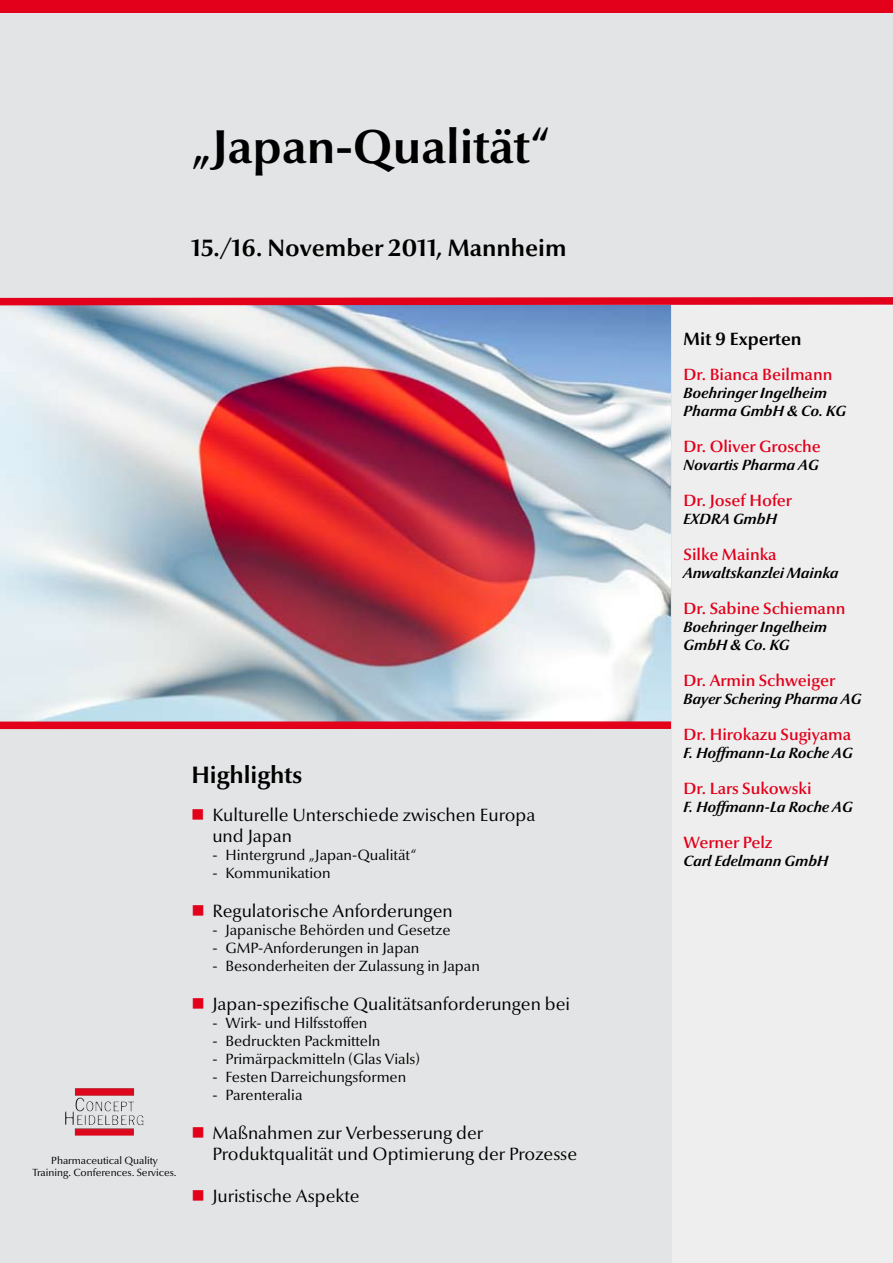
<style>
.page{position:relative;width:893px;height:1263px;background:#fff}
.page>*{position:absolute;margin:0;border:0;box-sizing:border-box;transform-origin:0 0}
.t1{font:700 48px "Optima Nova LT";color:#000}
.t2{font:700 24px "Optima Nova LT";color:#000}
.t3{font:18px/21px "Optima Nova LT";color:#000}
.t4{font:700 18px "Optima Nova LT";color:#000}
.t5{font:600 16.5px "Optima Nova LT";color:#e2001a}
.t6{font:15px "Optima Nova LT";color:#000}
.t7{font:italic 700 15px/18px "Optima Nova LT";color:#000}
.t8{font:10.5px/12.6px "Optima Nova LT";color:#000;text-align:center}
</style>
<div class="page">
<div style="left:1px;top:14px;width:892px;height:1249px;background:#e3e4e5"></div>
<img style="left:0;top:309px;width:670px;height:412px">
<svg style="left:0;top:293px;width:893px;height:16px"></svg>
<div style="left:0;top:721px;width:671px;height:8px;background:#e2001a"></div>
<div style="left:672px;top:305px;width:221px;height:958px;background:#eeeeef"></div>
<div style="left:0;top:0;width:893px;height:13px;background:#e2001a"></div>
<img style="left:75px;top:1088px;width:59px;height:22px">
<h1 class="t1" style="left:191px;top:119px;width:360px">„Japan-Qualität“</h1>
<h2 class="t2" style="left:191px;top:234px;width:377px">15./16. November 2011, Mannheim</h2>
<p class="t8" style="left:33px;top:1154px;width:146px">Pharmaceutical Quality<br>Training. Conferences. Services.</p>
<h2 class="t2" style="left:191px;top:761px;width:112px">Highlights</h2>
<p class="t3" style="left:212px;top:805px;width:324px">Kulturelle Unterschiede zwischen Europa und Japan</p>
<p class="t6" style="left:213px;top:846px;width:205px">- Hintergrund „Japan-Qualität“</p>
<p class="t6" style="left:213px;top:864px;width:120px">- Kommunikation</p>
<p class="t3" style="left:212px;top:901px;width:242px">Regulatorische Anforderungen</p>
<p class="t6" style="left:213px;top:921px;width:239px">- Japanische Behörden und Gesetze</p>
<p class="t6" style="left:213px;top:939px;width:208px">- GMP-Anforderungen in Japan</p>
<p class="t6" style="left:213px;top:957px;width:269px">- Besonderheiten der Zulassung in Japan</p>
<p class="t3" style="left:212px;top:994px;width:359px">Japan-spezifische Qualitätsanforderungen bei</p>
<p class="t6" style="left:213px;top:1014px;width:156px">- Wirk- und Hilfsstoffen</p>
<p class="t6" style="left:213px;top:1032px;width:169px">- Bedruckten Packmitteln</p>
<p class="t6" style="left:213px;top:1050px;width:209px">- Primärpackmitteln (Glas Vials)</p>
<p class="t6" style="left:213px;top:1068px;width:195px">- Festen Darreichungsformen</p>
<p class="t6" style="left:213px;top:1086px;width:91px">- Parenteralia</p>
<p class="t3" style="left:212px;top:1123px;width:366px">Maßnahmen zur Verbesserung der<br>Produktqualität und Optimierung der Prozesse</p>
<p class="t3" style="left:212px;top:1186px;width:149px">Juristische Aspekte</p>
<p class="t4" style="left:684px;top:329px;width:120px">Mit 9 Experten</p>
<p class="t5" style="left:684px;top:365px;width:150px">Dr. Bianca Beilmann</p>
<p class="t7" style="left:684px;top:384px;width:164px">Boehringer Ingelheim<br>Pharma GmbH &amp; Co. KG</p>
<p class="t5" style="left:684px;top:437px;width:139px">Dr. Oliver Grosche</p>
<p class="t7" style="left:684px;top:456px;width:137px">Novartis Pharma AG</p>
<p class="t5" style="left:684px;top:491px;width:110px">Dr. Josef Hofer</p>
<p class="t7" style="left:684px;top:510px;width:95px">EXDRA GmbH</p>
<p class="t5" style="left:684px;top:545px;width:95px">Silke Mainka</p>
<p class="t7" style="left:684px;top:564px;width:157px">Anwaltskanzlei Mainka</p>
<p class="t5" style="left:684px;top:599px;width:163px">Dr. Sabine Schiemann</p>
<p class="t7" style="left:684px;top:618px;width:145px">Boehringer Ingelheim<br>GmbH &amp; Co. KG</p>
<p class="t5" style="left:684px;top:671px;width:153px">Dr. Armin Schweiger</p>
<p class="t7" style="left:684px;top:690px;width:180px">Bayer Schering Pharma AG</p>
<p class="t5" style="left:684px;top:725px;width:169px">Dr. Hirokazu Sugiyama</p>
<p class="t7" style="left:684px;top:744px;width:171px">F. Hoffmann-La Roche AG</p>
<p class="t5" style="left:684px;top:779px;width:129px">Dr. Lars Sukowski</p>
<p class="t7" style="left:684px;top:798px;width:171px">F. Hoffmann-La Roche AG</p>
<p class="t5" style="left:684px;top:833px;width:91px">Werner Pelz</p>
<p class="t7" style="left:684px;top:852px;width:147px">Carl Edelmann GmbH</p>
</div>
